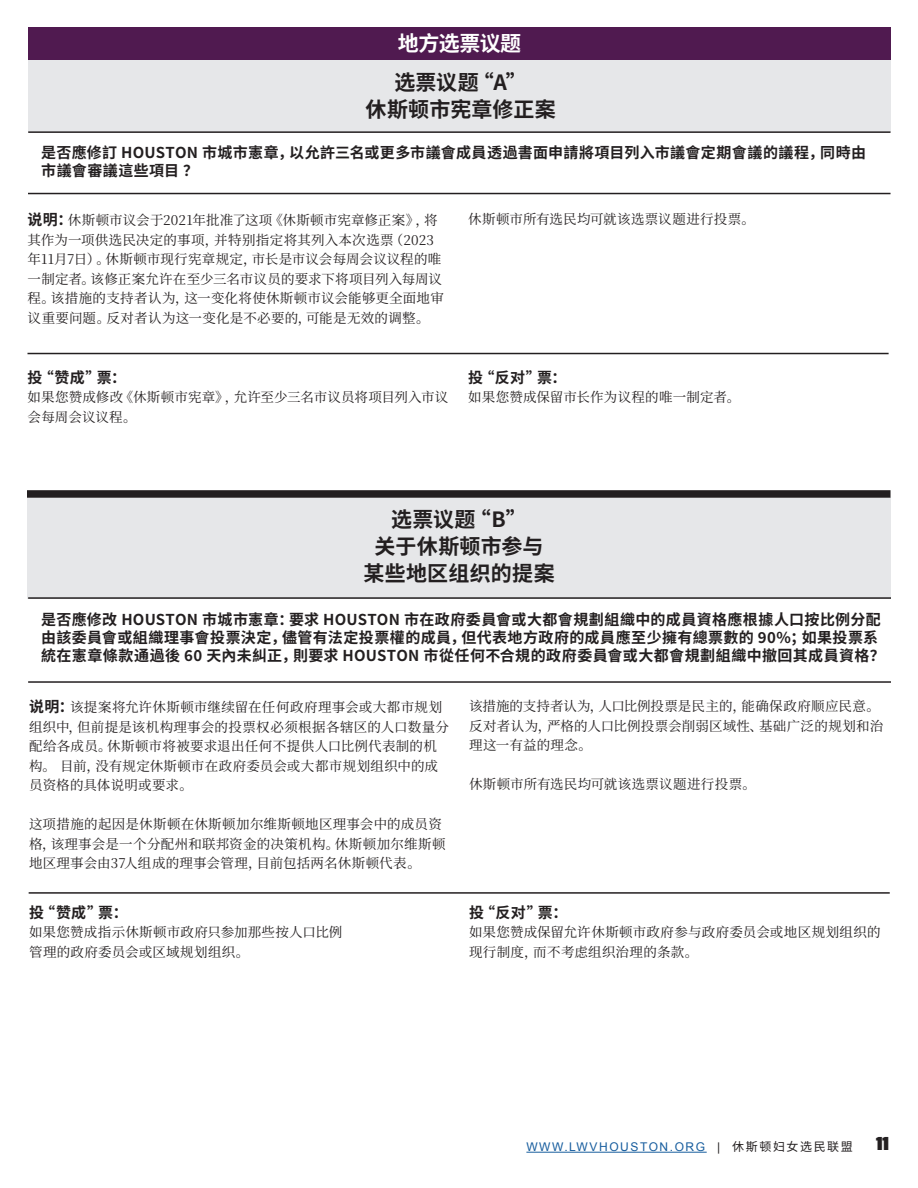
<style>
.page{position:relative;width:918px;height:1188px;background:#fff}
.page>*{position:absolute;margin:0;border:0;box-sizing:border-box;transform-origin:0 0}
.t1{font:700 21px/27px "Source Han Sans CN";letter-spacing:.01em;color:#231f20;text-align:center}
.t2{font:700 21px "Source Han Sans CN";letter-spacing:-.025em;color:#fff}
.t3{font:700 15px/18px "Source Han Sans CN";letter-spacing:.025em;color:#231f20}
.t4{font:13.5px/19.5px "Source Han Serif SC";letter-spacing:.015em;color:#231f20}
.t5{font:12px "Arial";letter-spacing:.13em;color:#175d9e}
.s1{font-family:"Source Han Sans CN";font-weight:700;font-size:15px}
.s2{color:#231f20}
.s3{font-family:"Source Han Sans CN";color:#231f20}
.s4{font-family:"Passion One";font-weight:700;font-size:21px;color:#231f20}
</style>
<div class="page">
<hr style="left:526px;top:1152px;width:181px;height:1px;background:#175d9e">
<div style="left:27px;top:498px;width:864px;height:101px;background:#e6e7e9"></div>
<div style="left:28px;top:58px;width:863px;height:74px;background:#e6e7e9"></div>
<div style="left:28px;top:27px;width:863px;height:32px;background:#501a50"></div>
<hr style="left:28px;top:131px;width:863px;height:2px;background:#231f20">
<hr style="left:28px;top:193px;width:863px;height:1px;background:#231f20">
<hr style="left:28px;top:353px;width:861px;height:1px;background:#231f20">
<div style="left:27px;top:490px;width:864px;height:8px;background:#231f20"></div>
<hr style="left:28px;top:597px;width:863px;height:2px;background:#231f20">
<hr style="left:28px;top:681px;width:863px;height:2px;background:#231f20">
<hr style="left:29px;top:892px;width:861px;height:2px;background:#231f20">
<h1 class="t2" style="left:398px;top:32px;width:125px">地方选票议题</h1>
<h1 class="t1" style="left:366px;top:69px;width:192px">选票议题“A”<br>休斯顿市宪章修正案</h1>
<p class="t3" style="left:41px;top:143px;width:826px">是否應修訂 HOUSTON 市城市憲章，以允許三名或更多市議會成員透過書面申請將項目列入市議會定期會議的議程，同時由市議會審議這些項目 ？</p>
<p class="t4" style="left:28px;top:211px;width:418px"><span class="s1">说明：</span>休斯顿市议会于2021年批准了这项《休斯顿市宪章修正案》，将其作为一项供选民决定的事项，并特别指定将其列入本次选票（2023年11月7日）。休斯顿市现行宪章规定，市长是市议会每周会议议程的唯一制定者。该修正案允许在至少三名市议员的要求下将项目列入每周议程。该措施的支持者认为，这一变化将使休斯顿市议会能够更全面地审议重要问题。反对者认为这一变化是不必要的，可能是无效的调整。</p>
<p class="t4" style="left:468px;top:210px;width:288px">休斯顿市所有选民均可就该选票议题进行投票。</p>
<p class="t3" style="left:28px;top:369px;width:100px">投“赞成”票：</p>
<p class="t4" style="left:28px;top:388px;width:422px">如果您赞成修改《休斯顿市宪章》，允许至少三名市议员将项目列入市议会每周会议议程。</p>
<p class="t3" style="left:468px;top:369px;width:100px">投“反对”票：</p>
<p class="t4" style="left:468px;top:388px;width:273px">如果您赞成保留市长作为议程的唯一制定者。</p>
<h1 class="t1" style="left:363px;top:506px;width:193px">选票议题“B”<br>关于休斯顿市参与某些地区组织的提案</h1>
<p class="t3" style="left:41px;top:611px;width:845px">是否應修改 HOUSTON 市城市憲章：要求 HOUSTON 市在政府委員會或大都會規劃組織中的成員資格應根據人口按比例分配由該委員會或組織理事會投票決定，儘管有法定投票權的成員，但代表地方政府的成員應至少擁有總票數的 90%；如果投票系統在憲章條款通過後 60 天內未糾正，則要求 HOUSTON 市從任何不合規的政府委員會或大都會規劃組織中撤回其成員資格？</p>
<p class="t4" style="left:29px;top:698px;width:421px"><span class="s1">说明：</span>该提案将允许休斯顿市继续留在任何政府理事会或大都市规划组织中，但前提是该机构理事会的投票权必须根据各辖区的人口数量分配给各成员。休斯顿市将被要求退出任何不提供人口比例代表制的机构。 目前，没有规定休斯顿市在政府委员会或大都市规划组织中的成员资格的具体说明或要求。</p>
<p class="t4" style="left:29px;top:815px;width:418px">这项措施的起因是休斯顿在休斯顿加尔维斯顿地区理事会中的成员资格，该理事会是一个分配州和联邦资金的决策机构。休斯顿加尔维斯顿地区理事会由37人组成的理事会管理，目前包括两名休斯顿代表。</p>
<p class="t3" style="left:29px;top:903px;width:100px">投“赞成”票：</p>
<p class="t4" style="left:29px;top:923px;width:315px">如果您赞成指示休斯顿市政府只参加那些按人口比例管理的政府委员会或区域规划组织。</p>
<p class="t4" style="left:469px;top:697px;width:416px">该措施的支持者认为，人口比例投票是民主的，能确保政府顺应民意。反对者认为，严格的人口比例投票会削弱区域性、基础广泛的规划和治理这一有益的理念。</p>
<p class="t4" style="left:469px;top:775px;width:288px">休斯顿市所有选民均可就该选票议题进行投票。</p>
<p class="t3" style="left:469px;top:903px;width:100px">投“反对”票：</p>
<p class="t4" style="left:469px;top:923px;width:413px">如果您赞成保留允许休斯顿市政府参与政府委员会或地区规划组织的现行制度，而不考虑组织治理的条款。</p>
<p class="t5" style="left:526px;top:1139px;width:365px">WWW.LWVHOUSTON.ORG <span class="s2">|</span> <span class="s3">休斯顿妇女选民联盟</span> <span class="s4">11</span></p>
</div>
